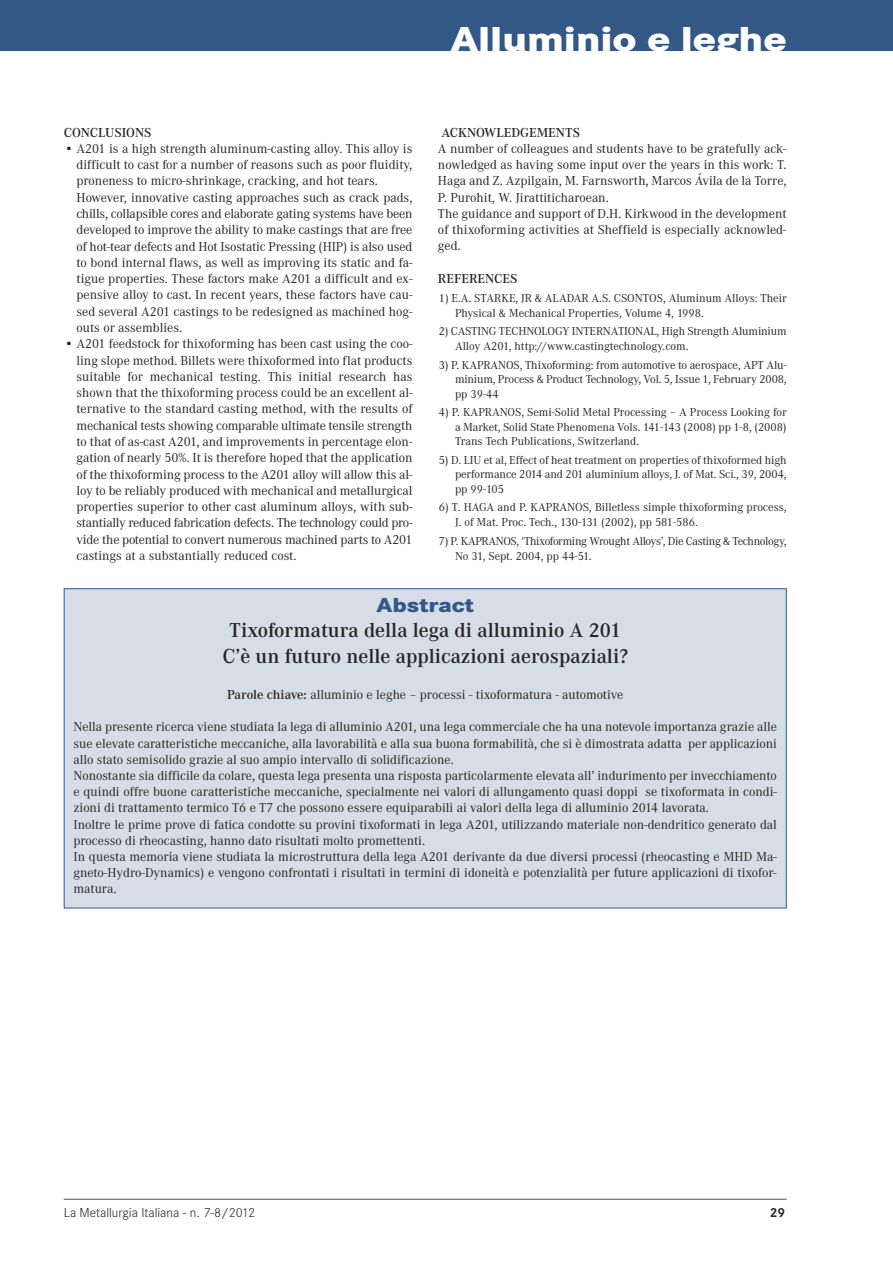
<style>
.page{position:relative;width:893px;height:1263px;background:#fff}
.page>*{position:absolute;margin:0;border:0;box-sizing:border-box;transform-origin:0 0}
.t1{font:800 36px "Corporate S";color:#fff;scale:1.14 1}
.t2{font:600 21px/25.2px "Corporate A";color:#272627;text-align:center}
.t3{font:800 21px "Corporate S";color:#335786;scale:1.14 1}
.t4{font:13.5px/16.4px "Corporate A";color:#272627}
.t5{font:600 13.5px "Corporate A";color:#272627}
.t6{font:300 13.5px "Corporate S";color:#272627}
.t7{font:700 13.5px "Corporate S";color:#272627}
.t8{font:12px/14.4px "Corporate A";letter-spacing:-.01em;color:#272627}
.t9{font:12px/15.5px "Corporate A";letter-spacing:-.03em;color:#272627}
.s1{font-weight:600}
</style>
<div class="page">
<div style="left:0;top:0;width:893px;height:51px;background:#335786"></div>
<hr style="left:64px;top:1199px;width:723px;height:1px;background:#335786">
<div style="left:65px;top:589px;width:721px;height:319px;background:#d6dde7"></div>
<h1 class="t1" style="left:451px;top:18px;width:296px">Alluminio e leghe</h1>
<p class="t5" style="left:441px;top:124px;width:140px">ACKNOWLEDGEMENTS</p>
<p class="t4" style="left:438px;top:140px;width:350px">A number of colleagues and students have to be gratefully ack&shy;nowledged as having some input over the years in this work: T.<br>Haga and Z. Azpilgain, M. Farnsworth, Marcos Ávila de la Torre, P. Purohit, W. Jirattiticharoean.<br>The guidance and support of D.H. Kirkwood in the development of thixoforming activities at Sheffield is especially acknowled&shy;ged.</p>
<p class="t5" style="left:438px;top:270px;width:81px">REFERENCES</p>
<p class="t8" style="left:455px;top:291px;width:333px;text-indent:-16px">1) E.A. STARKE, JR &amp; ALADAR A.S. CSONTOS, Aluminum Alloys: Their<br>Physical &amp; Mechanical Properties, Volume 4, 1998.</p>
<p class="t8" style="left:455px;top:324px;width:333px;text-indent:-16px">2) CASTING TECHNOLOGY INTERNATIONAL, High Strength Aluminium<br>Alloy A201, http://www.castingtechnology.com.</p>
<p class="t8" style="left:455px;top:357px;width:333px;text-align:justify;text-indent:-16px">3) P. KAPRANOS, Thixoforming: from automotive to aerospace, APT Alu&shy;minium, Process &amp; Product Technology, Vol. 5, Issue 1, February 2008, pp 39-44</p>
<p class="t8" style="left:455px;top:405px;width:333px;text-align:justify;text-indent:-16px">4) P. KAPRANOS, Semi-Solid Metal Processing – A Process Looking for a Market, Solid State Phenomena Vols. 141-143 (2008) pp 1-8, (2008)<br>Trans Tech Publications, Switzerland.</p>
<p class="t8" style="left:455px;top:452px;width:333px;text-align:justify;text-indent:-16px">5) D. LIU et al, Effect of heat treatment on properties of thixoformed high performance 2014 and 201 aluminium alloys, J. of Mat. Sci., 39, 2004, pp 99-105</p>
<p class="t8" style="left:455px;top:500px;width:333px;text-indent:-16px">6) T. HAGA and P. KAPRANOS, Billetless simple thixoforming process,<br>J. of Mat. Proc. Tech., 130-131 (2002), pp 581-586.</p>
<p class="t9" style="left:455px;top:533px;width:333px;text-indent:-16px">7) P. KAPRANOS, ‘Thixoforming Wrought Alloys’, Die Casting &amp; Technology,<br>No 31, Sept. 2004, pp 44-51.</p>
<h2 class="t3" style="left:376px;top:592px;width:87px">Abstract</h2>
<h2 class="t2" style="left:222px;top:617px;width:407px">Tixoformatura della lega di alluminio A 201<br>C’è un futuro nelle applicazioni aerospaziali?</h2>
<p class="t4" style="left:227px;top:686px;width:398px"><span class="s1">Parole chiave:</span> alluminio e leghe – processi - tixoformatura - automotive</p>
<p class="t4" style="left:74px;top:718px;width:705px">Nella presente ricerca viene studiata la lega di alluminio A201, una lega commerciale che ha una notevole importanza grazie alle sue elevate caratteristiche meccaniche, alla lavorabilità e alla sua buona formabilità, che si è dimostrata adatta per applicazioni allo stato semisolido grazie al suo ampio intervallo di solidificazione.<br>Nonostante sia difficile da colare, questa lega presenta una risposta particolarmente elevata all’ indurimento per invecchiamento e quindi offre buone caratteristiche meccaniche, specialmente nei valori di allungamento quasi doppi se tixoformata in condi&shy;zioni di trattamento termico T6 e T7 che possono essere equiparabili ai valori della lega di alluminio 2014 lavorata.<br>Inoltre le prime prove di fatica condotte su provini tixoformati in lega A201, utilizzando materiale non-dendritico generato dal processo di rheocasting, hanno dato risultati molto promettenti.<br>In questa memoria viene studiata la microstruttura della lega A201 derivante da due diversi processi (rheocasting e MHD Ma&shy;gneto-Hydro-Dynamics) e vengono confrontati i risultati in termini di idoneità e potenzialità per future applicazioni di tixofor&shy;matura.</p>
<p class="t5" style="left:64px;top:124px;width:89px">CONCLUSIONS</p>
<p class="t4" style="left:77px;top:140px;width:337px;text-indent:-12px">• A201 is a high strength aluminum-casting alloy. This alloy is difficult to cast for a number of reasons such as poor fluidity, proneness to micro-shrinkage, cracking, and hot tears.<br>However, innovative casting approaches such as crack pads, chills, collapsible cores and elaborate gating systems have been developed to improve the ability to make castings that are free of hot-tear defects and Hot Isostatic Pressing (HIP) is also used to bond internal flaws, as well as improving its static and fa&shy;tigue properties. These factors make A201 a difficult and ex&shy;pensive alloy to cast. In recent years, these factors have cau&shy;sed several A201 castings to be redesigned as machined hog&shy;outs or assemblies.</p>
<p class="t4" style="left:77px;top:335px;width:337px;text-align:justify;text-indent:-12px">• A201 feedstock for thixoforming has been cast using the coo&shy;ling slope method. Billets were thixoformed into flat products suitable for mechanical testing. This initial research has shown that the thixoforming process could be an excellent al&shy;ternative to the standard casting method, with the results of mechanical tests showing comparable ultimate tensile strength to that of as-cast A201, and improvements in percentage elon&shy;gation of nearly 50%. It is therefore hoped that the application of the thixoforming process to the A201 alloy will allow this al&shy;loy to be reliably produced with mechanical and metallurgical properties superior to other cast aluminum alloys, with sub&shy;stantially reduced fabrication defects. The technology could pro&shy;vide the potential to convert numerous machined parts to A201 castings at a substantially reduced cost.</p>
<p class="t6" style="left:64px;top:1204px;width:193px">La Metallurgia Italiana - n. 7-8/2012</p>
<p class="t7" style="left:770px;top:1204px;width:17px">29</p>
</div>
